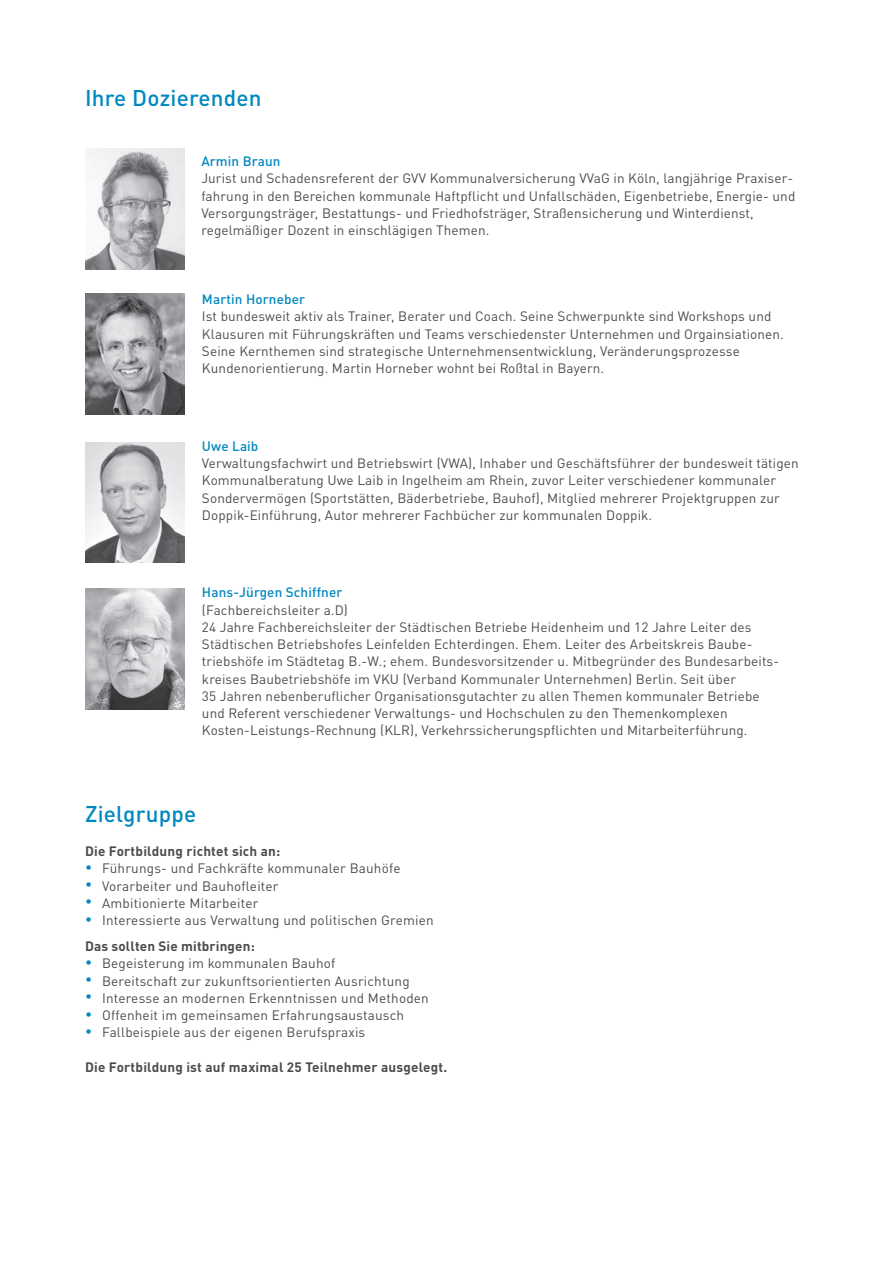
<style>
.page{position:relative;width:893px;height:1263px;background:#fff}
.page>*{position:absolute;margin:0;border:0;box-sizing:border-box;transform-origin:0 0}
._04_Titel_15pt_blau{font:500 22.5px "DIN Pro";letter-spacing:.01em;color:#0088bf}
._06_Copy_Tab{font:13.5px/17.2px "DIN Pro";letter-spacing:.01em;color:#4b4c4d}
._04_Copy_Tab_mit_Absatz{font:700 13.5px "DIN Pro";letter-spacing:.015em;color:#4b4c4d}
._06_Copy_Tab-2{font:500 13.5px "DIN Pro";letter-spacing:.01em;color:#0088bf}
.s1{color:#0088bf}
</style>
<div class="page">
<img style="left:85px;top:293px;width:99px;height:121px">
<img style="left:85px;top:149px;width:99px;height:121px">
<img style="left:85px;top:589px;width:99px;height:121px">
<img style="left:85px;top:442px;width:99px;height:121px">
<p class="_04_Titel_15pt_blau" style="left:85px;top:79px;width:178px">Ihre Dozierenden</p>
<p class="_06_Copy_Tab-2" style="left:201px;top:150px;width:81px">Armin Braun</p>
<p class="_06_Copy_Tab" style="left:201px;top:169px;width:595px">Jurist und Schadensreferent der GVV Kommunalversicherung VVaG in Köln, langjährige Praxiser&shy;fahrung in den Bereichen kommunale Haftpflicht und Unfallschäden, Eigenbetriebe, Energie- und Versorgungsträger, Bestattungs- und Friedhofsträger, Straßensicherung und Winterdienst, regelmäßiger Dozent in einschlägigen Themen.</p>
<p class="_06_Copy_Tab-2" style="left:202px;top:288px;width:105px">Martin Horneber</p>
<p class="_06_Copy_Tab" style="left:202px;top:307px;width:583px">Ist bundesweit aktiv als Trainer, Berater und Coach. Seine Schwerpunkte sind Workshops und Klausuren mit Führungskräften und Teams verschiedenster Unternehmen und Orgainsiationen.<br>Seine Kernthemen sind strategische Unternehmensentwicklung, Veränderungsprozesse Kundenorientierung. Martin Horneber wohnt bei Roßtal in Bayern.</p>
<p class="_06_Copy_Tab-2" style="left:202px;top:435px;width:58px">Uwe Laib</p>
<p class="_06_Copy_Tab" style="left:202px;top:453px;width:598px">Verwaltungsfachwirt und Betriebswirt (VWA), Inhaber und Geschäftsführer der bundesweit tätigen Kommunalberatung Uwe Laib in Ingelheim am Rhein, zuvor Leiter verschiedener kommunaler Sondervermögen (Sportstätten, Bäderbetriebe, Bauhof), Mitglied mehrerer Projektgruppen zur Doppik-Einführung, Autor mehrerer Fachbücher zur kommunalen Doppik.</p>
<p class="_06_Copy_Tab-2" style="left:202px;top:582px;width:142px">Hans-Jürgen Schiffner</p>
<p class="_06_Copy_Tab" style="left:202px;top:600px;width:147px">(Fachbereichsleiter a.D)</p>
<p class="_06_Copy_Tab" style="left:202px;top:617px;width:579px">24 Jahre Fachbereichsleiter der Städtischen Betriebe Heidenheim und 12 Jahre Leiter des Städtischen Betriebshofes Leinfelden Echterdingen. Ehem. Leiter des Arbeitskreis Baube&shy;triebshöfe im Städtetag B.-W.; ehem. Bundesvorsitzender u. Mitbegründer des Bundesarbeits&shy;kreises Baubetriebshöfe im VKU (Verband Kommunaler Unternehmen) Berlin. Seit über<br>35 Jahren nebenberuflicher Organisationsgutachter zu allen Themen kommunaler Betriebe und Referent verschiedener Verwaltungs- und Hochschulen zu den Themenkomplexen Kosten-Leistungs-Rechnung (KLR), Verkehrssicherungspflichten und Mitarbeiterführung.</p>
<p class="_04_Titel_15pt_blau" style="left:85px;top:795px;width:113px">Zielgruppe</p>
<p class="_04_Copy_Tab_mit_Absatz" style="left:85px;top:840px;width:197px">Die Fortbildung richtet sich an:</p>
<p class="_06_Copy_Tab" style="left:85px;top:859px;width:317px"><span class="s1">•</span> Führungs- und Fachkräfte kommunaler Bauhöfe</p>
<p class="_06_Copy_Tab" style="left:85px;top:876px;width:195px"><span class="s1">•</span> Vorarbeiter und Bauhofleiter</p>
<p class="_06_Copy_Tab" style="left:85px;top:893px;width:175px"><span class="s1">•</span> Ambitionierte Mitarbeiter</p>
<p class="_06_Copy_Tab" style="left:85px;top:910px;width:350px"><span class="s1">•</span> Interessierte aus Verwaltung und politischen Gremien</p>
<p class="_04_Copy_Tab_mit_Absatz" style="left:85px;top:935px;width:171px">Das sollten Sie mitbringen:</p>
<p class="_06_Copy_Tab" style="left:85px;top:953px;width:252px"><span class="s1">•</span> Begeisterung im kommunalen Bauhof</p>
<p class="_06_Copy_Tab" style="left:85px;top:971px;width:326px"><span class="s1">•</span> Bereitschaft zur zukunftsorientierten Ausrichtung</p>
<p class="_06_Copy_Tab" style="left:85px;top:988px;width:345px"><span class="s1">•</span> Interesse an modernen Erkenntnissen und Methoden</p>
<p class="_06_Copy_Tab" style="left:85px;top:1005px;width:321px"><span class="s1">•</span> Offenheit im gemeinsamen Erfahrungsaustausch</p>
<p class="_06_Copy_Tab" style="left:85px;top:1022px;width:282px"><span class="s1">•</span> Fallbeispiele aus der eigenen Berufspraxis</p>
<p class="_04_Copy_Tab_mit_Absatz" style="left:85px;top:1056px;width:364px">Die Fortbildung ist auf maximal 25 Teilnehmer ausgelegt.</p>
</div>
